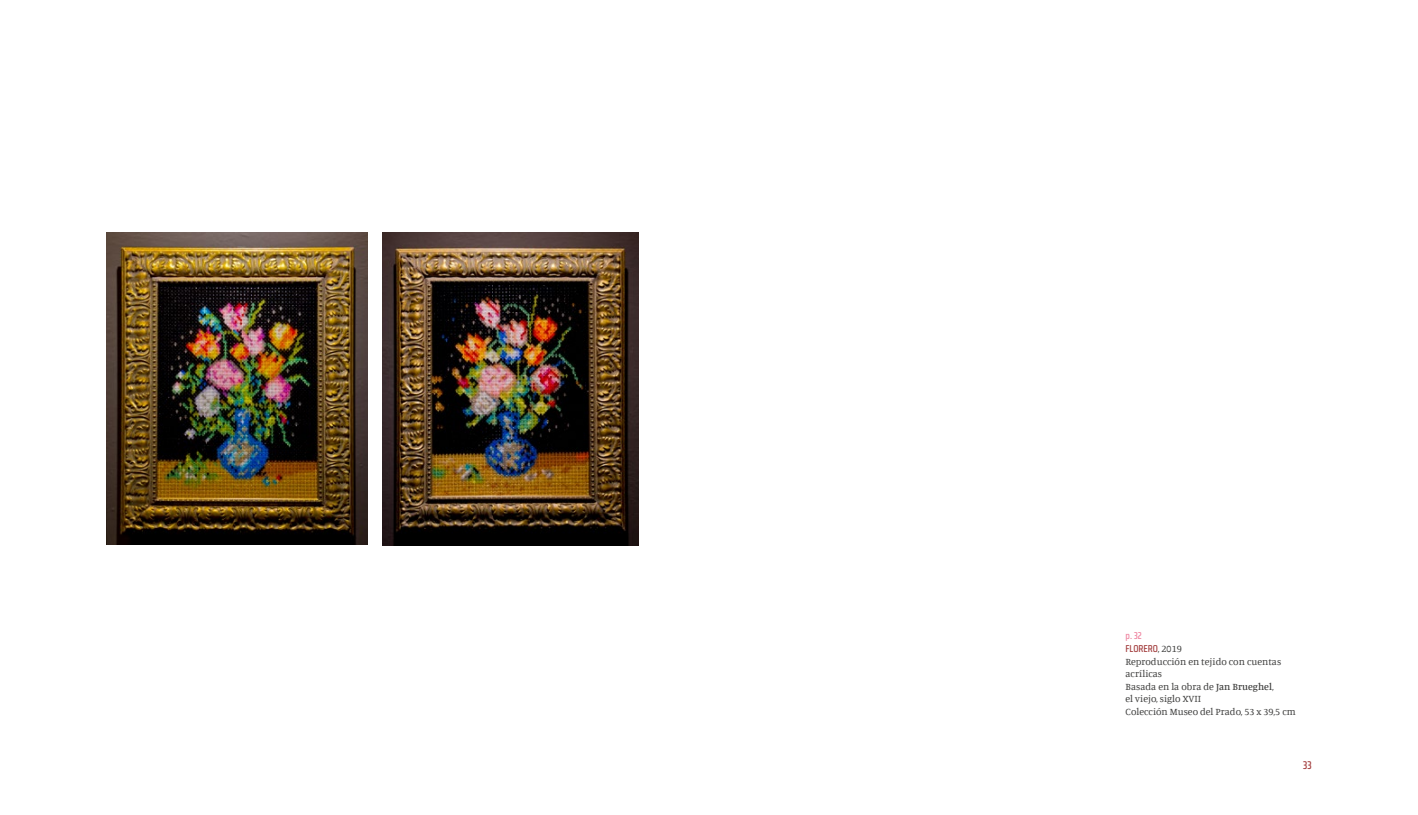
<style>
.page{position:relative;width:1418px;height:815px;background:#fff}
.page>*{position:absolute;margin:0;border:0;box-sizing:border-box;transform-origin:0 0}
.t1{font:500 11.25px "Saira Condensed";color:#a33f3f}
.t2{font:10px/12.5px "Manuale";color:#3c3c3b}
.t3{font:500 10px/13.8px "Saira Condensed";color:#a33f3f}
.s1{color:#ef84a0}
.s2{font-family:"Manuale";font-weight:400;color:#3c3c3b}
.s3{font-weight:500}
</style>
<div class="page">
<img style="left:106px;top:233px;width:262px;height:312px">
<img style="left:383px;top:233px;width:256px;height:313px">
<p class="t3" style="left:1125px;top:628px;width:58px"><span class="s1">p. 32<br></span>FLORERO<span class="s2">, 2019</span></p>
<p class="t2" style="left:1125px;top:655px;width:172px">Reproducción en tejido con cuentas acrílicas<br>Basada en la obra de <span class="s3">Jan Brueghel</span>,<br>el viejo, siglo XVII<br>Colección Museo del Prado, 53 x 39,5 cm</p>
<p class="t1" style="left:1303px;top:757px;width:10px">33</p>
</div>
